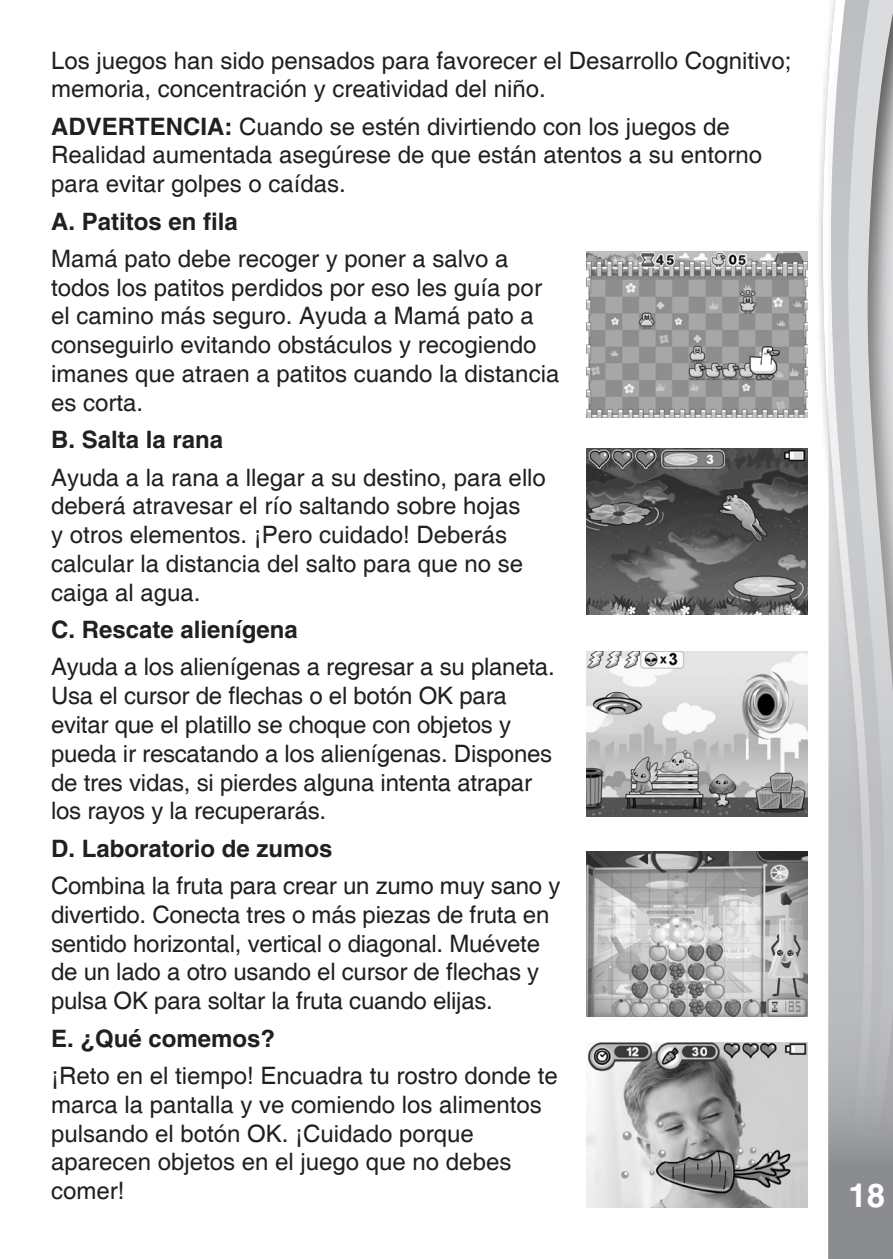
<style>
.page{position:relative;width:893px;height:1259px;background:#fff}
.page>*{position:absolute;margin:0;border:0;box-sizing:border-box;transform-origin:0 0}
.t1{font:700 38.7px "Helvetica";color:#fff}
.t2{font:700 33px "Helvetica";color:#fff}
.t3{font:24px/28.8px "Helvetica";color:#231f20}
.t4{font:700 24px "Helvetica";color:#231f20}
.s1{font-weight:700}
</style>
<div class="page">
<div style="left:816px;top:0;width:77px;height:1259px;background:#231f20;opacity:.75"></div>
<svg style="left:822px;top:0;width:6px;height:1198px"></svg>
<svg style="left:828px;top:0;width:65px;height:1259px;background:#c0c1c3"></svg>
<div style="left:761px;top:1198px;width:67px;height:61px;background:#fff"></div>
<img style="left:587px;top:851px;width:221px;height:166px">
<img style="left:587px;top:448px;width:221px;height:166px">
<img style="left:587px;top:651px;width:221px;height:166px">
<img style="left:587px;top:251px;width:221px;height:166px">
<img style="left:587px;top:1042px;width:221px;height:166px">
<p class="t3" style="left:51px;top:47px;width:742px">Los juegos han sido pensados para favorecer el Desarrollo Cognitivo; memoria, concentración y creatividad del niño.</p>
<p class="t3" style="left:51px;top:113px;width:713px"><span class="s1">ADVERTENCIA:</span> Cuando se estén divirtiendo con los juegos de<br>Realidad aumentada asegúrese de que están atentos a su entorno para evitar golpes o caídas.</p>
<p class="t4" style="left:51px;top:206px;width:188px">A. Patitos en fila</p>
<p class="t3" style="left:51px;top:245px;width:510px">Mamá pato debe recoger y poner a salvo a todos los patitos perdidos por eso les guía por el camino más seguro. Ayuda a Mamá pato a conseguirlo evitando obstáculos y recogiendo imanes que atraen a patitos cuando la distancia es corta.</p>
<p class="t4" style="left:51px;top:425px;width:174px">B. Salta la rana</p>
<p class="t3" style="left:51px;top:463px;width:496px">Ayuda a la rana a llegar a su destino, para ello deberá atravesar el río saltando sobre hojas<br>y otros elementos. ¡Pero cuidado! Deberás calcular la distancia del salto para que no se caiga al agua.</p>
<p class="t4" style="left:51px;top:615px;width:248px">C. Rescate alienígena</p>
<p class="t3" style="left:51px;top:653px;width:505px">Ayuda a los alienígenas a regresar a su planeta.<br>Usa el cursor de flechas o el botón OK para evitar que el platillo se choque con objetos y pueda ir rescatando a los alienígenas. Dispones de tres vidas, si pierdes alguna intenta atrapar los rayos y la recuperarás.</p>
<p class="t4" style="left:51px;top:833px;width:283px">D. Laboratorio de zumos</p>
<p class="t3" style="left:51px;top:872px;width:511px">Combina la fruta para crear un zumo muy sano y divertido. Conecta tres o más piezas de fruta en sentido horizontal, vertical o diagonal. Muévete de un lado a otro usando el cursor de flechas y pulsa OK para soltar la fruta cuando elijas.</p>
<p class="t4" style="left:51px;top:1023px;width:226px">E. ¿Qué comemos?</p>
<p class="t3" style="left:51px;top:1062px;width:508px">¡Reto en el tiempo! Encuadra tu rostro donde te marca la pantalla y ve comiendo los alimentos pulsando el botón OK. ¡Cuidado porque aparecen objetos en el juego que no debes comer!</p>
<h2 class="t2" style="left:848px;top:1175px;width:38px">18</h2>
<h1 class="t1" style="left:845px;top:1188px;width:47px">18<sup>18</sup></h1>
</div>
